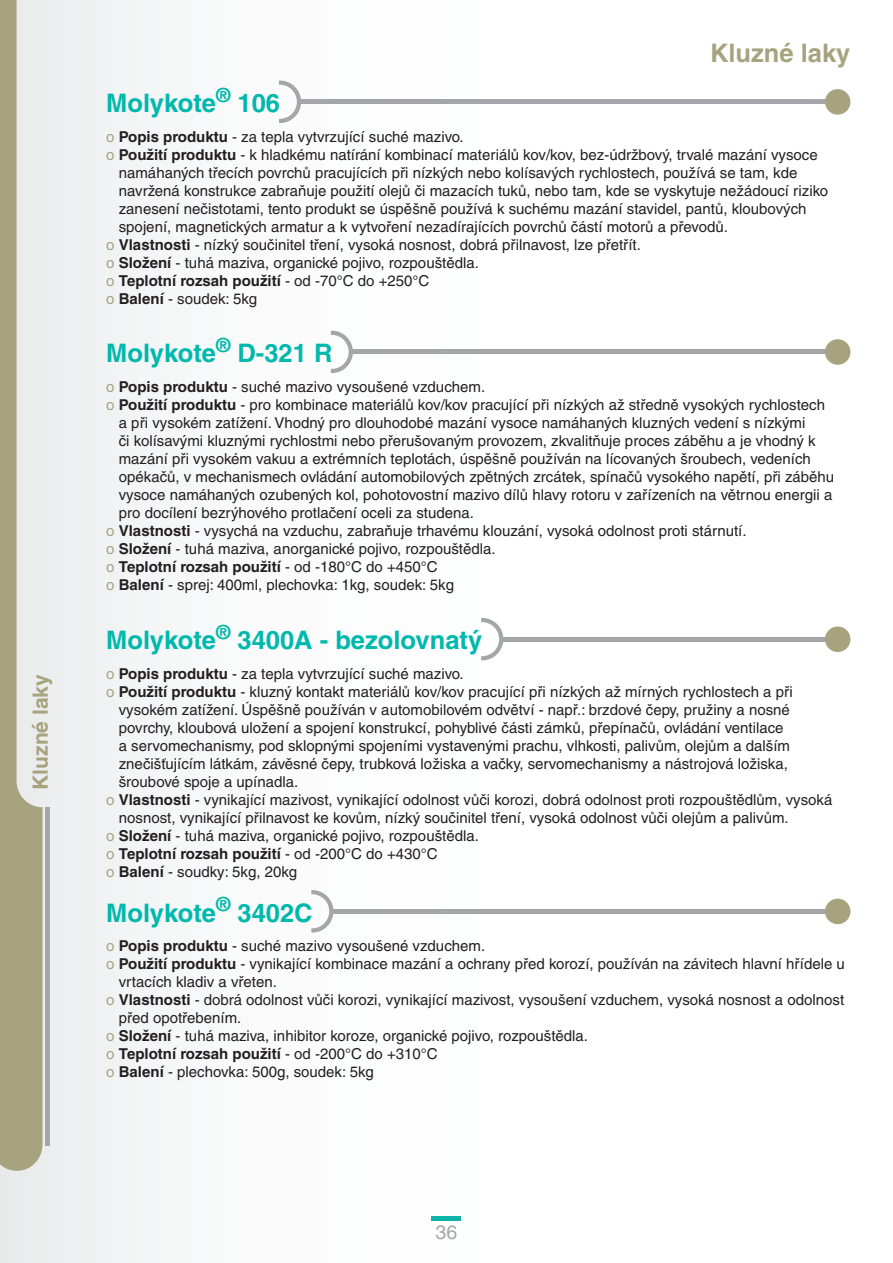
<style>
.page{position:relative;width:893px;height:1263px;background:#fff}
.page>*{position:absolute;margin:0;border:0;box-sizing:border-box;transform-origin:0 0}
.t1{font:700 25.5px "Helvetica CE";color:#00b8ac}
.t2{font:700 25.5px "Helvetica CE";color:#a7a37e}
.t3{font:700 21px "Helvetica CE";color:#a7a37e}
.t4{font:19.5px "Helvetica CE";color:#a5a6aa}
.t5{font:15px "Helvetica CE";color:#231f20}
.t6{font:700 15px "Helvetica CE";color:#231f20}
.s1{color:#a7a37e}
.s2{font-weight:700}
.s3{font-weight:400;color:#a7a37e}
.s4{font-weight:400}
</style>
<div class="page">
<div style="left:0;top:0;width:893px;height:1263px;background:linear-gradient(to right,#f1f3f3,#fff)"></div>
<hr style="left:432px;top:1216px;width:29px;height:4px;background:#0db2a9">
<svg style="left:0;top:0;width:43px;height:1171px;fill:#a7a37e"></svg>
<hr style="left:46px;top:807px;width:4px;height:338px;background:#a5a6aa">
<hr style="left:299px;top:100px;width:531px;height:4px;background:#a5a6aa">
<svg style="left:279px;top:81px;width:22px;height:42px"></svg>
<div style="left:825px;top:89px;width:25px;height:26px;background:#a7a37e;border-radius:50%"></div>
<hr style="left:351px;top:350px;width:479px;height:4px;background:#a5a6aa">
<svg style="left:331px;top:331px;width:22px;height:42px"></svg>
<div style="left:825px;top:339px;width:25px;height:26px;background:#a7a37e;border-radius:50%"></div>
<hr style="left:501px;top:637px;width:329px;height:4px;background:#a5a6aa">
<svg style="left:481px;top:618px;width:22px;height:42px"></svg>
<div style="left:825px;top:626px;width:25px;height:26px;background:#a7a37e;border-radius:50%"></div>
<hr style="left:331px;top:909px;width:499px;height:4px;background:#a5a6aa">
<svg style="left:311px;top:890px;width:22px;height:42px"></svg>
<div style="left:825px;top:899px;width:25px;height:25px;background:#a7a37e;border-radius:50%"></div>
<h2 class="t3" style="left:28px;top:790px;width:117px;rotate:-90deg">Kluzné laky</h2>
<h1 class="t1" style="left:106px;top:88px;width:175px">Molykote<sup>®</sup> 106</h1>
<h1 class="t2" style="left:710px;top:39px;width:142px">Kluzné laky</h1>
<p class="t5" style="left:106px;top:128px;width:359px"><span class="s1">o</span> <span class="s2">Popis produktu</span> - za tepla vytvrzující suché mazivo.</p>
<p class="t5" style="left:106px;top:146px;width:713px"><span class="s1">o</span> <span class="s2">Použití produktu</span> - k hladkému natírání kombinací materiálů kov/kov, bez-údržbový, trvalé mazání vysoce</p>
<p class="t5" style="left:119px;top:164px;width:680px">namáhaných třecích povrchů pracujících při nízkých nebo kolísavých rychlostech, používá se tam, kde</p>
<p class="t5" style="left:119px;top:182px;width:711px">navržená konstrukce zabraňuje použití olejů či mazacích tuků, nebo tam, kde se vyskytuje nežádoucí riziko</p>
<p class="t5" style="left:119px;top:200px;width:689px">zanesení nečistotami, tento produkt se úspěšně používá k suchému mazání stavidel, pantů, kloubových</p>
<p class="t5" style="left:119px;top:218px;width:610px">spojení, magnetických armatur a k vytvoření nezadírajících povrchů částí motorů a převodů.</p>
<p class="t5" style="left:106px;top:236px;width:536px"><span class="s1">o</span> <span class="s2">Vlastnosti</span> - nízký součinitel tření, vysoká nosnost, dobrá přilnavost, lze přetřít.</p>
<p class="t5" style="left:106px;top:254px;width:374px"><span class="s1">o</span> <span class="s2">Složení</span> - tuhá maziva, organické pojivo, rozpouštědla.</p>
<p class="t6" style="left:106px;top:272px;width:324px"><span class="s3">o</span> Teplotní rozsah použití <span class="s4">- od -70°C do +250°C</span></p>
<p class="t5" style="left:106px;top:290px;width:152px"><span class="s1">o</span> <span class="s2">Balení</span> - soudek: 5kg</p>
<h1 class="t1" style="left:106px;top:339px;width:228px">Molykote<sup>®</sup> D-321 R</h1>
<p class="t5" style="left:106px;top:378px;width:380px"><span class="s1">o</span> <span class="s2">Popis produktu</span> - suché mazivo vysoušené vzduchem.</p>
<p class="t5" style="left:106px;top:396px;width:720px"><span class="s1">o</span> <span class="s2">Použití produktu</span> - pro kombinace materiálů kov/kov pracující při nízkých až středně vysokých rychlostech</p>
<p class="t5" style="left:119px;top:414px;width:688px">a při vysokém zatížení. Vhodný pro dlouhodobé mazání vysoce namáhaných kluzných vedení s nízkými</p>
<p class="t5" style="left:119px;top:432px;width:698px">či kolísavými kluznými rychlostmi nebo přerušovaným provozem, zkvalitňuje proces záběhu a je vhodný k</p>
<p class="t5" style="left:119px;top:450px;width:694px">mazání při vysokém vakuu a extrémních teplotách, úspěšně používán na lícovaných šroubech, vedeních</p>
<p class="t5" style="left:119px;top:468px;width:717px">opékačů, v mechanismech ovládání automobilových zpětných zrcátek, spínačů vysokého napětí, při záběhu</p>
<p class="t5" style="left:119px;top:486px;width:715px">vysoce namáhaných ozubených kol, pohotovostní mazivo dílů hlavy rotoru v zařízeních na větrnou energii a</p>
<p class="t5" style="left:119px;top:504px;width:357px">pro docílení bezrýhového protlačení oceli za studena.</p>
<p class="t5" style="left:106px;top:522px;width:642px"><span class="s1">o</span> <span class="s2">Vlastnosti</span> - vysychá na vzduchu, zabraňuje trhavému klouzání, vysoká odolnost proti stárnutí.</p>
<p class="t5" style="left:106px;top:540px;width:391px"><span class="s1">o</span> <span class="s2">Složení</span> - tuhá maziva, anorganické pojivo, rozpouštědla.</p>
<p class="t6" style="left:106px;top:558px;width:333px"><span class="s3">o</span> Teplotní rozsah použití <span class="s4">- od -180°C do +450°C</span></p>
<p class="t5" style="left:106px;top:576px;width:349px"><span class="s1">o</span> <span class="s2">Balení</span> - sprej: 400ml, plechovka: 1kg, soudek: 5kg</p>
<h1 class="t1" style="left:106px;top:626px;width:377px">Molykote<sup>®</sup> 3400A - bezolovnatý</h1>
<p class="t5" style="left:106px;top:665px;width:359px"><span class="s1">o</span> <span class="s2">Popis produktu</span> - za tepla vytvrzující suché mazivo.</p>
<p class="t5" style="left:106px;top:683px;width:688px"><span class="s1">o</span> <span class="s2">Použití produktu</span> - kluzný kontakt materiálů kov/kov pracující při nízkých až mírných rychlostech a při</p>
<p class="t5" style="left:119px;top:701px;width:672px">vysokém zatížení. Úspěšně používán v automobilovém odvětví - např.: brzdové čepy, pružiny a nosné</p>
<p class="t5" style="left:119px;top:719px;width:666px">povrchy, kloubová uložení a spojení konstrukcí, pohyblivé části zámků, přepínačů, ovládání ventilace</p>
<p class="t5" style="left:119px;top:737px;width:673px">a servomechanismy, pod sklopnými spojeními vystavenými prachu, vlhkosti, palivům, olejům a dalším</p>
<p class="t5" style="left:119px;top:755px;width:670px">znečišťujícím látkám, závěsné čepy, trubková ložiska a vačky, servomechanismy a nástrojová ložiska,</p>
<p class="t5" style="left:119px;top:773px;width:181px">šroubové spoje a upínadla.</p>
<p class="t5" style="left:106px;top:791px;width:728px"><span class="s1">o</span> <span class="s2">Vlastnosti</span> - vynikající mazivost, vynikající odolnost vůči korozi, dobrá odolnost proti rozpouštědlům, vysoká</p>
<p class="t5" style="left:119px;top:809px;width:671px">nosnost, vynikající přilnavost ke kovům, nízký součinitel tření, vysoká odolnost vůči olejům a palivům.</p>
<p class="t5" style="left:106px;top:827px;width:374px"><span class="s1">o</span> <span class="s2">Složení</span> - tuhá maziva, organické pojivo, rozpouštědla.</p>
<p class="t6" style="left:106px;top:845px;width:333px"><span class="s3">o</span> Teplotní rozsah použití <span class="s4">- od -200°C do +430°C</span></p>
<p class="t5" style="left:106px;top:863px;width:193px"><span class="s1">o</span> <span class="s2">Balení</span> - soudky: 5kg, 20kg</p>
<h1 class="t1" style="left:106px;top:898px;width:208px">Molykote<sup>®</sup> 3402C</h1>
<p class="t5" style="left:106px;top:937px;width:380px"><span class="s1">o</span> <span class="s2">Popis produktu</span> - suché mazivo vysoušené vzduchem.</p>
<p class="t5" style="left:106px;top:955px;width:740px"><span class="s1">o</span> <span class="s2">Použití produktu</span> - vynikající kombinace mazání a ochrany před korozí, používán na závitech hlavní hřídele u</p>
<p class="t5" style="left:119px;top:973px;width:160px">vrtacích kladiv a vřeten.</p>
<p class="t5" style="left:106px;top:991px;width:739px"><span class="s1">o</span> <span class="s2">Vlastnosti</span> - dobrá odolnost vůči korozi, vynikající mazivost, vysoušení vzduchem, vysoká nosnost a odolnost</p>
<p class="t5" style="left:119px;top:1009px;width:124px">před opotřebením.</p>
<p class="t5" style="left:106px;top:1027px;width:483px"><span class="s1">o</span> <span class="s2">Složení</span> - tuhá maziva, inhibitor koroze, organické pojivo, rozpouštědla.</p>
<p class="t6" style="left:106px;top:1045px;width:333px"><span class="s3">o</span> Teplotní rozsah použití <span class="s4">- od -200°C do +310°C</span></p>
<p class="t5" style="left:106px;top:1063px;width:269px"><span class="s1">o</span> <span class="s2">Balení</span> - plechovka: 500g, soudek: 5kg</p>
<h3 class="t4" style="left:436px;top:1220px;width:23px">36</h3>
</div>
